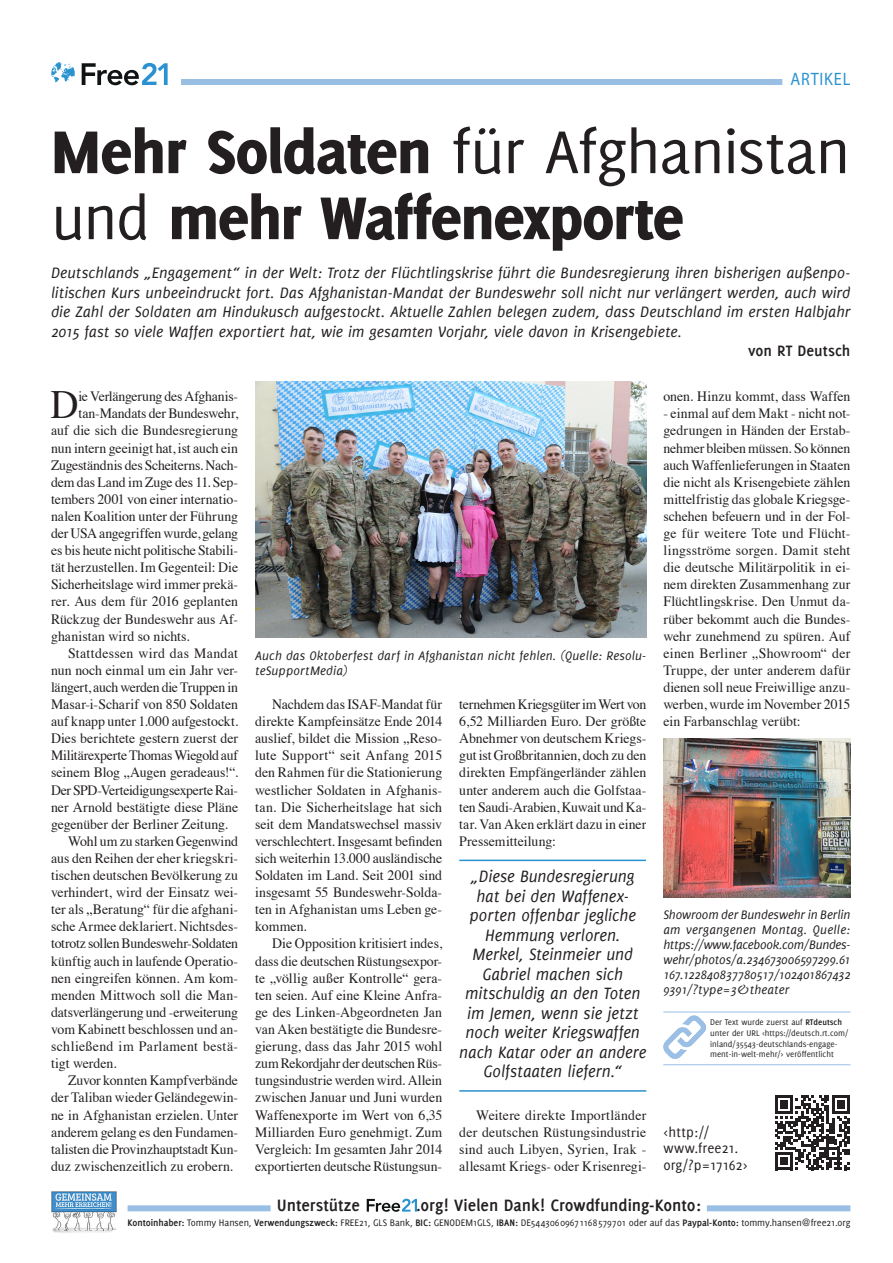
<style>
.page{position:relative;width:893px;height:1263px;background:#fff}
.page>*{position:absolute;margin:0;border:0;box-sizing:border-box;transform-origin:0 0}
.Subheadline{font:800 66px/66px "Delicious";letter-spacing:-.02em;color:#231f20}
.t1{font:40.05px "Times";color:#231f20}
.Zitat{font:italic 18px/19.5px "Delicious";color:#231f20;text-align:center}
.t2{font:700 18px "Delicious";letter-spacing:-.005em;color:#231f20}
.Seitenrubrik{font:18px "Myriad Pro";letter-spacing:.05em;color:#2a92d0;scale:.9 1}
.Subheadline-2{font:italic 16.5px/19.5px "Delicious";color:#231f20;text-align:justify}
.Subheadline__Autor{font:700 16.5px "Delicious";letter-spacing:.005em;color:#231f20}
.t3{font:15px/16.5px "Delicious";color:#231f20}
.t4{font:14.25px/17.1px "Times";color:#231f20;text-align:justify}
.t5{font:14.25px "Times";letter-spacing:-.02em;color:#231f20}
.Bildunterschrift{font:italic 13.5px/15px "Delicious";letter-spacing:.01em;color:#231f20}
.t6{font:10.35px "Delicious";letter-spacing:-.005em;color:#231f20}
.Statuszeile_Deliciou{font:9px/10.8px "Delicious";color:#231f20}
.s1{font-weight:400}
.s2{font-weight:700}
</style>
<div class="page">
<div style="left:181px;top:79px;width:669px;height:6px;background:#9abfe5"></div>
<div style="left:782px;top:74px;width:77px;height:15px;background:#fff"></div>
<svg style="left:82px;top:63px;width:86px;height:22px"></svg>
<svg style="left:51px;top:62px;width:24px;height:20px"></svg>
<hr style="left:459px;top:860px;width:187px;height:1px;background:#2a92d0">
<hr style="left:459px;top:1090px;width:187px;height:2px;background:#2a92d0">
<img style="left:255px;top:381px;width:391px;height:257px">
<svg style="left:775px;top:1095px;width:75px;height:75px"></svg>
<img style="left:663px;top:1016px;width:43px;height:42px">
<hr style="left:663px;top:1012px;width:187px;height:1px;background:#9abfe5">
<hr style="left:663px;top:1064px;width:187px;height:1px;background:#9abfe5">
<img style="left:663px;top:739px;width:187px;height:158px">
<div style="left:128px;top:1205px;width:143px;height:6px;background:#9abfe5"></div>
<div style="left:707px;top:1205px;width:143px;height:6px;background:#9abfe5"></div>
<img style="left:51px;top:1192px;width:66px;height:41px">
<svg style="left:366px;top:1198px;width:51px;height:14px"></svg>
<svg style="left:367px;top:1199px;width:50px;height:13px"></svg>
<p class="Seitenrubrik" style="left:790px;top:68px;width:68px">ARTIKEL</p>
<p class="Subheadline" style="left:51px;top:118px;width:801px">Mehr Soldaten <span class="s1">für Afghanistan und</span> mehr Waffenexporte</p>
<p class="Subheadline-2" style="left:51px;top:263px;width:801px">Deutschlands „Engagement“ in der Welt: Trotz der Flüchtlingskrise führt die Bundesregierung ihren bisherigen außenpo&shy;litischen Kurs unbeeindruckt fort. Das Afghanistan-Mandat der Bundeswehr soll nicht nur verlängert werden, auch wird die Zahl der Soldaten am Hindukusch aufgestockt. Aktuelle Zahlen belegen zudem, dass Deutschland im ersten Halbjahr 2015 fast so viele Waffen exportiert hat, wie im gesamten Vorjahr, viele davon in Krisengebiete.</p>
<p class="Subheadline__Autor" style="left:748px;top:341px;width:104px">von RT Deutsch</p>
<p class="t1" style="left:50px;top:367px;width:30px">D</p>
<p class="t5" style="left:78px;top:383px;width:161px">ie Verlängerung des Afghanis-</p>
<p class="t4" style="left:78px;top:404px;width:161px">tan-Mandats der Bundeswehr,</p>
<p class="t4" style="left:51px;top:421px;width:189px">auf die sich die Bundesregierung</p>
<p class="t4" style="left:51px;top:438px;width:189px">nun intern geeinigt hat, ist auch ein</p>
<p class="t4" style="left:51px;top:455px;width:189px">Zugeständnis des Scheiterns. Nach-</p>
<p class="t4" style="left:51px;top:472px;width:189px">dem das Land im Zuge des 11. Sep-</p>
<p class="t4" style="left:51px;top:489px;width:189px">tembers 2001 von einer internatio-</p>
<p class="t4" style="left:51px;top:506px;width:189px">nalen Koalition unter der Führung</p>
<p class="t4" style="left:51px;top:523px;width:189px">der USA angegriffen wurde, gelang</p>
<p class="t4" style="left:51px;top:541px;width:189px">es bis heute nicht politische Stabili-</p>
<p class="t4" style="left:51px;top:558px;width:189px">tät herzustellen. Im Gegenteil: Die</p>
<p class="t4" style="left:51px;top:575px;width:189px">Sicherheitslage wird immer prekä-</p>
<p class="t4" style="left:51px;top:592px;width:189px">rer. Aus dem für 2016 geplanten</p>
<p class="t4" style="left:51px;top:609px;width:189px">Rückzug der Bundeswehr aus Af-</p>
<p class="t4" style="left:51px;top:626px;width:140px">ghanistan wird so nichts.</p>
<p class="t4" style="left:51px;top:643px;width:189px;text-indent:17px">Stattdessen wird das Mandat nun noch einmal um ein Jahr ver&shy;längert, auch werden die Truppen in Masar-i-Scharif von 850 Soldaten auf knapp unter 1.000 aufgestockt.<br>Dies berichtete gestern zuerst der Militärexperte Thomas Wiegold auf seinem Blog „Augen geradeaus!“.<br>Der SPD-Verteidigungsexperte Rai&shy;ner Arnold bestätigte diese Pläne gegenüber der Berliner Zeitung.</p>
<p class="t4" style="left:51px;top:831px;width:189px;text-indent:17px">Wohl um zu starken Gegenwind aus den Reihen der eher kriegskri&shy;tischen deutschen Bevölkerung zu verhindert, wird der Einsatz wei&shy;ter als „Beratung“ für die afghani&shy;sche Armee deklariert. Nichtsdes&shy;totrotz sollen Bundeswehr-Soldaten künftig auch in laufende Operatio&shy;nen eingreifen können. Am kom&shy;menden Mittwoch soll die Man&shy;datsverlängerung und -erweiterung vom Kabinett beschlossen und an&shy;schließend im Parlament bestä&shy;tigt werden.</p>
<p class="t4" style="left:51px;top:1071px;width:189px;text-indent:17px">Zuvor konnten Kampfverbände der Taliban wieder Geländegewin&shy;ne in Afghanistan erzielen. Unter anderem gelang es den Fundamen&shy;talisten die Provinzhauptstadt Kun&shy;duz zwischenzeitlich zu erobern.</p>
<p class="Bildunterschrift" style="left:255px;top:648px;width:393px">Auch das Oktoberfest darf in Afghanistan nicht fehlen. (Quelle: Resolu&shy;teSupportMedia)</p>
<p class="t4" style="left:255px;top:694px;width:189px;text-indent:17px">Nachdem das ISAF-Mandat für direkte Kampfeinsätze Ende 2014 auslief, bildet die Mission „Reso&shy;lute Support“ seit Anfang 2015 den Rahmen für die Stationierung westlicher Soldaten in Afghanis&shy;tan. Die Sicherheitslage hat sich seit dem Mandatswechsel massiv verschlechtert. Insgesamt befinden sich weiterhin 13.000 ausländische Soldaten im Land. Seit 2001 sind insgesamt 55 Bundeswehr-Solda&shy;ten in Afghanistan ums Leben ge&shy;kommen.</p>
<p class="t4" style="left:255px;top:934px;width:189px;text-indent:17px">Die Opposition kritisiert indes, dass die deutschen Rüstungsexpor&shy;te „völlig außer Kontrolle“ gera&shy;ten seien. Auf eine Kleine Anfra&shy;ge des Linken-Abgeordneten Jan van Aken bestätigte die Bundesre&shy;gierung, dass das Jahr 2015 wohl zum Rekordjahr der deutschen Rüs&shy;tungsindustrie werden wird. Allein zwischen Januar und Juni wurden Waffenexporte im Wert von 6,35<br>Milliarden Euro genehmigt. Zum Vergleich: Im gesamten Jahr 2014 exportierten deutsche Rüstungsun-</p>
<p class="t4" style="left:459px;top:694px;width:189px">ternehmen Kriegsgüter im Wert von 6,52 Milliarden Euro. Der größte Abnehmer von deutschem Kriegs&shy;gut ist Großbritannien, doch zu den direkten Empfängerländer zählen unter anderem auch die Golfstaa&shy;ten Saudi-Arabien, Kuwait und Ka&shy;tar. Van Aken erklärt dazu in einer Pressemitteilung:</p>
<p class="Zitat" style="left:459px;top:867px;width:189px">„Diese Bundesregierung hat bei den Waffenex&shy;porten offenbar jegliche<br>Hemmung verloren.<br>Merkel, Steinmeier und<br>Gabriel machen sich mitschuldig an den Toten im Jemen, wenn sie jetzt noch weiter Kriegswaffen nach Katar oder an andere<br>Golfstaaten liefern.“</p>
<p class="t4" style="left:459px;top:1105px;width:189px;text-indent:17px">Weitere direkte Importländer der deutschen Rüstungsindustrie sind auch Libyen, Syrien, Irak - allesamt Kriegs- oder Krisenregi-</p>
<p class="t4" style="left:663px;top:387px;width:189px">onen. Hinzu kommt, dass Waffen</p>
<p class="t4" style="left:663px;top:404px;width:189px">- einmal auf dem Makt - nicht not&shy;gedrungen in Händen der Erstab&shy;nehmer bleiben müssen. So können auch Waffenlieferungen in Staaten die nicht als Krisengebiete zählen mittelfristig das globale Kriegsge&shy;schehen befeuern und in der Fol&shy;ge für weitere Tote und Flücht&shy;lingsströme sorgen. Damit steht die deutsche Militärpolitik in ei&shy;nem direkten Zusammenhang zur Flüchtlingskrise. Den Unmut da&shy;rüber bekommt auch die Bundes&shy;wehr zunehmend zu spüren. Auf einen Berliner „Showroom“ der Truppe, der unter anderem dafür dienen soll neue Freiwillige anzu&shy;werben, wurde im November 2015 ein Farbanschlag verübt:</p>
<p class="Bildunterschrift" style="left:663px;top:907px;width:189px;text-align:justify">Showroom der Bundeswehr in Berlin am vergangenen Montag. Quelle: https://www.facebook.com/Bundes&shy;wehr/photos/a.234673006597299.61<br>167.122840837780517/102401867432<br>9391/?type=3&amp;theater</p>
<p class="Statuszeile_Deliciou" style="left:710px;top:1016px;width:140px">Der Text wurde zuerst auf <span class="s2">RTdeutsch </span>unter der URL &lt;https://deutsch.rt.com/ inland/35543-deutschlands-engage&shy;ment-in-welt-mehr/&gt; veröffentlicht</p>
<p class="t3" style="left:663px;top:1123px;width:86px">&lt;http:// www.free21. org/?p=17162&gt;</p>
<p class="t2" style="left:277px;top:1195px;width:85px">Unterstütze</p>
<p class="t2" style="left:416px;top:1195px;width:287px">.org! Vielen Dank! Crowdfunding-Konto:</p>
<p class="t6" style="left:128px;top:1217px;width:724px"><span class="s2">Kontoinhaber:</span> Tommy Hansen, <span class="s2">Verwendungszweck:</span> FREE21, GLS Bank, <span class="s2">BIC:</span> GENODEM1GLS, <span class="s2">IBAN:</span> DE54430609671168579701 oder auf das <span class="s2">Paypal-Konto:</span> tommy.hansen@free21.org</p>
</div>
